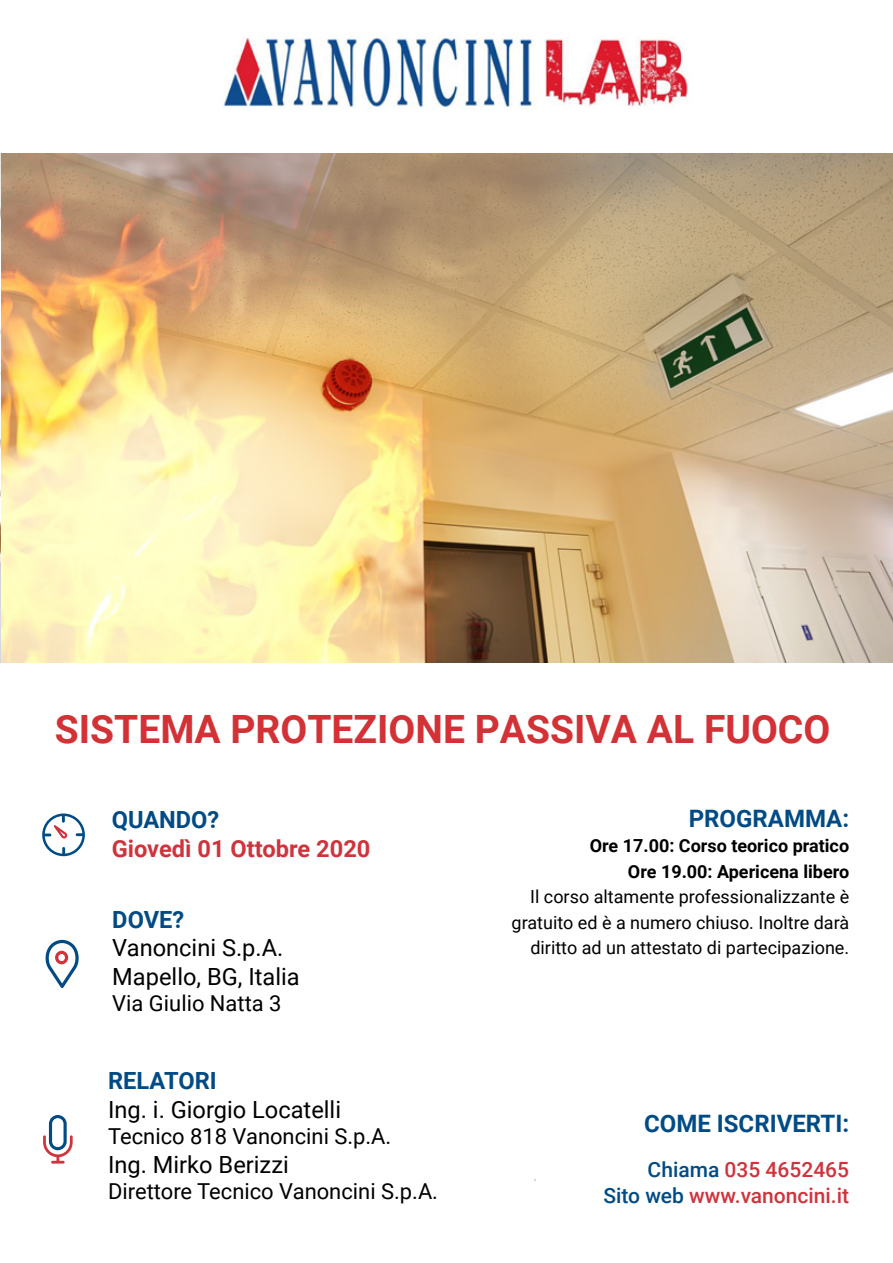
<style>
.page{position:relative;width:893px;height:1263px;background:#fff}
.page>*{position:absolute;margin:0;border:0;box-sizing:border-box;transform-origin:0 0}
.t1{font:700 39px "Roboto";color:#d23236}
.t2{font:700 24px "Roboto";color:#004b85}
.t3{font:23.7px/28.3px "Roboto";color:#000}
.t4{font:700 23.7px "Roboto";color:#004b85}
.t5{font:700 23.7px "Roboto";color:#cf333c}
.t6{font:21.9px "Roboto";color:#000}
.t7{font:500 21px/25.2px "Roboto";color:#cf333c;text-align:right}
.t8{font:18px/25.5px "Roboto";color:#000;text-align:right}
.t9{font:700 18px/25.5px "Roboto";color:#000;text-align:right}
.s1{color:#004b85}
</style>
<div class="page">
<svg style="left:45px;top:940px;width:34px;height:48px"></svg>
<svg style="left:43px;top:1115px;width:30px;height:48px"></svg>
<svg style="left:42px;top:813px;width:43px;height:43px"></svg>
<img style="left:223px;top:32px;width:465px;height:78px">
<img style="left:1px;top:153px;width:892px;height:510px">
<h1 class="t1" style="left:55px;top:701px;width:777px">SISTEMA PROTEZIONE PASSIVA AL FUOCO</h1>
<h3 class="t4" style="left:112px;top:803px;width:109px">QUANDO?</h3>
<h3 class="t5" style="left:112px;top:832px;width:260px">Giovedì 01 Ottobre 2020</h3>
<h3 class="t4" style="left:112px;top:903px;width:73px">DOVE?</h3>
<h3 class="t3" style="left:112px;top:933px;width:189px">Vanoncini S.p.A.<br>Mapello, BG, Italia</h3>
<p class="t6" style="left:112px;top:988px;width:171px">Via Giulio Natta 3</p>
<h3 class="t4" style="left:108px;top:1064px;width:110px">RELATORI</h3>
<h3 class="t3" style="left:108px;top:1094px;width:234px">Ing. i. Giorgio Locatelli</h3>
<p class="t6" style="left:108px;top:1121px;width:285px">Tecnico 818 Vanoncini S.p.A.</p>
<h3 class="t3" style="left:108px;top:1149px;width:182px">Ing. Mirko Berizzi</h3>
<p class="t6" style="left:108px;top:1176px;width:331px">Direttore Tecnico Vanoncini S.p.A.</p>
<h2 class="t2" style="left:689px;top:801px;width:162px">PROGRAMMA:</h2>
<p class="t9" style="left:590px;top:832px;width:261px">Ore 17.00: Corso teorico pratico<br>Ore 19.00: Apericena libero</p>
<p class="t8" style="left:512px;top:883px;width:339px">Il corso altamente professionalizzante è gratuito ed è a numero chiuso. Inoltre darà diritto ad un attestato di partecipazione.</p>
<h2 class="t2" style="left:644px;top:1107px;width:207px">COME ISCRIVERTI:</h2>
<p class="t7" style="left:603px;top:1156px;width:247px"><span class="s1">Chiama</span> 035 4652465<br><span class="s1">Sito web</span> www.vanoncini.it</p>
</div>
